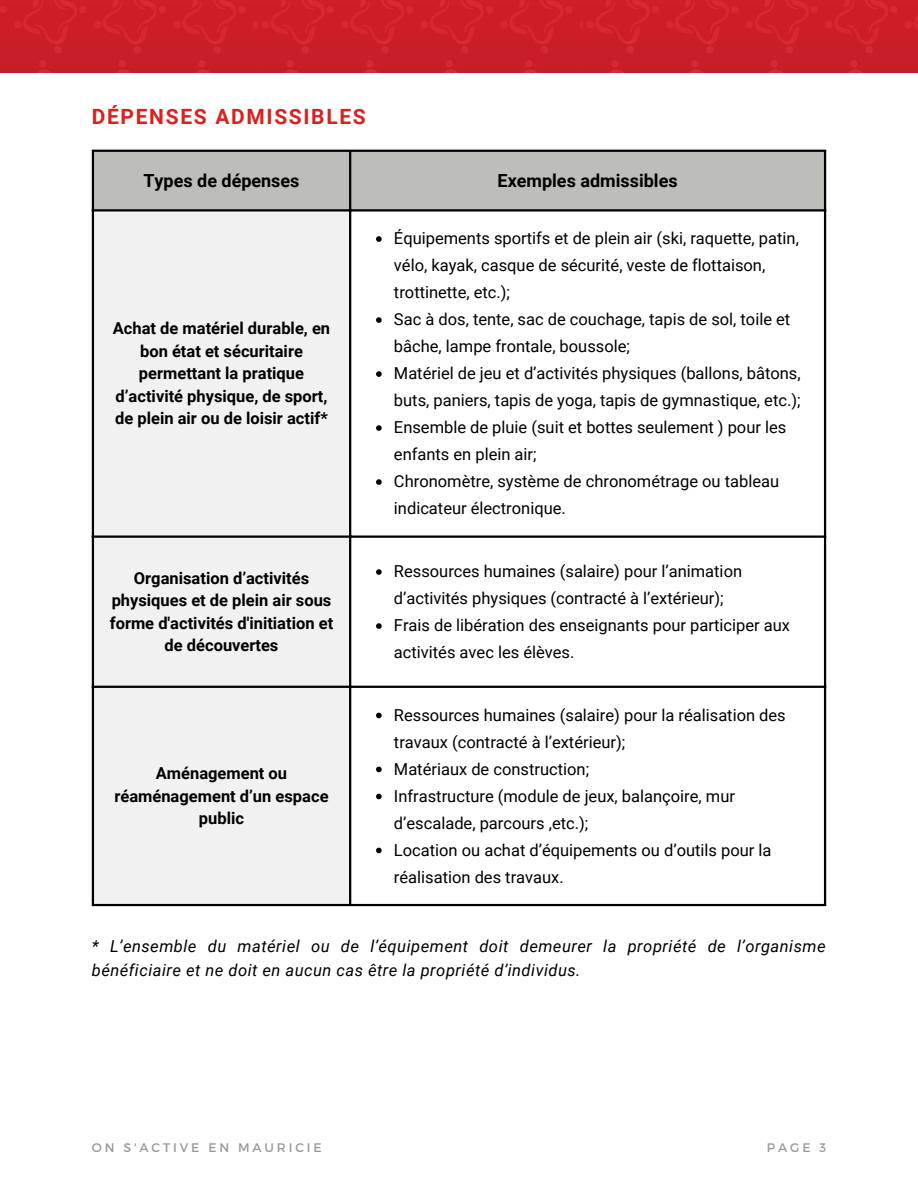
<style>
.page{position:relative;width:918px;height:1188px;background:#fff}
.page>*{position:absolute;margin:0;border:0;box-sizing:border-box;transform-origin:0 0}
.t1{font:700 21px "Roboto";letter-spacing:.08em;color:#db2020}
.t2{font:700 18px "Roboto";color:#000}
.t3{font:16.5px/27px "Roboto";color:#000}
.t4{font:700 16.5px/22.5px "Roboto";color:#000;text-align:center}
.t5{font:italic 16.5px/23.7px "Roboto";letter-spacing:.03em;color:#000}
.t6{font:12.45px "Montserrat";letter-spacing:.23em;color:#999997}
</style>
<div class="page">
<img style="left:0;top:0;width:258px;height:73px">
<img style="left:258px;top:0;width:326px;height:73px">
<img style="left:584px;top:0;width:334px;height:73px">
<div style="left:94px;top:152px;width:730px;height:57px;background:#bdbdba"></div>
<div style="left:94px;top:212px;width:255px;height:692px;background:#f1f1f1"></div>
<svg style="left:376px;top:236px;width:6px;height:6px"></svg>
<svg style="left:376px;top:317px;width:6px;height:6px"></svg>
<svg style="left:376px;top:371px;width:6px;height:6px"></svg>
<svg style="left:376px;top:425px;width:6px;height:6px"></svg>
<svg style="left:376px;top:479px;width:6px;height:6px"></svg>
<svg style="left:376px;top:569px;width:6px;height:6px"></svg>
<svg style="left:376px;top:623px;width:6px;height:6px"></svg>
<svg style="left:376px;top:713px;width:6px;height:5px"></svg>
<svg style="left:376px;top:767px;width:6px;height:5px"></svg>
<svg style="left:376px;top:794px;width:6px;height:5px"></svg>
<svg style="left:376px;top:848px;width:6px;height:5px"></svg>
<hr style="left:92px;top:152px;width:2px;height:752px;background:#000">
<hr style="left:349px;top:152px;width:2px;height:752px;background:#000">
<hr style="left:824px;top:152px;width:2px;height:752px;background:#000">
<hr style="left:92px;top:150px;width:734px;height:2px;background:#000">
<hr style="left:92px;top:209px;width:734px;height:3px;background:#000">
<hr style="left:92px;top:536px;width:734px;height:2px;background:#000">
<hr style="left:92px;top:686px;width:734px;height:2px;background:#000">
<hr style="left:92px;top:904px;width:734px;height:2px;background:#000">
<p class="t1" style="left:92px;top:104px;width:276px">DÉPENSES ADMISSIBLES</p>
<h1 class="t2" style="left:144px;top:170px;width:158px">Types de dépenses</h1>
<p class="t2" style="left:498px;top:170px;width:182px">Exemples admissibles</p>
<p class="t4" style="left:113px;top:317px;width:219px">Achat de matériel durable, en bon état et sécuritaire permettant la pratique d’activité physique, de sport, de plein air ou de loisir actif*</p>
<p class="t3" style="left:394px;top:225px;width:406px">Équipements sportifs et de plein air (ski, raquette, patin, vélo, kayak, casque de sécurité, veste de flottaison, trottinette, etc.);</p>
<p class="t3" style="left:394px;top:306px;width:398px">Sac à dos, tente, sac de couchage, tapis de sol, toile et bâche, lampe frontale, boussole;</p>
<p class="t3" style="left:394px;top:360px;width:408px">Matériel de jeu et d’activités physiques (ballons, bâtons, buts, paniers, tapis de yoga, tapis de gymnastique, etc.);</p>
<p class="t3" style="left:394px;top:414px;width:394px">Ensemble de pluie (suit et bottes seulement ) pour les enfants en plein air;</p>
<p class="t3" style="left:394px;top:468px;width:387px">Chronomètre, système de chronométrage ou tableau indicateur électronique.</p>
<p class="t4" style="left:110px;top:567px;width:225px">Organisation d’activités physiques et de plein air sous forme d'activités d'initiation et de découvertes</p>
<p class="t3" style="left:394px;top:558px;width:350px">Ressources humaines (salaire) pour l’animation d’activités physiques (contracté à l’extérieur);</p>
<p class="t3" style="left:394px;top:612px;width:398px">Frais de libération des enseignants pour participer aux activités avec les élèves.</p>
<p class="t4" style="left:114px;top:762px;width:216px">Aménagement ou réaménagement d’un espace public</p>
<p class="t3" style="left:394px;top:701px;width:393px">Ressources humaines (salaire) pour la réalisation des travaux (contracté à l’extérieur);</p>
<p class="t3" style="left:394px;top:755px;width:197px">Matériaux de construction;</p>
<p class="t3" style="left:394px;top:782px;width:343px">Infrastructure (module de jeux, balançoire, mur d’escalade, parcours ,etc.);</p>
<p class="t3" style="left:394px;top:836px;width:379px">Location ou achat d’équipements ou d’outils pour la réalisation des travaux.</p>
<p class="t5" style="left:92px;top:935px;width:735px">* L’ensemble du matériel ou de l’équipement doit demeurer la propriété de l’organisme bénéficiaire et ne doit en aucun cas être la propriété d’individus.</p>
<p class="t6" style="left:92px;top:1139px;width:231px">ON S'ACTIVE EN MAURICIE</p>
<h2 class="t6" style="left:767px;top:1139px;width:61px">PAGE 3</h2>
</div>
